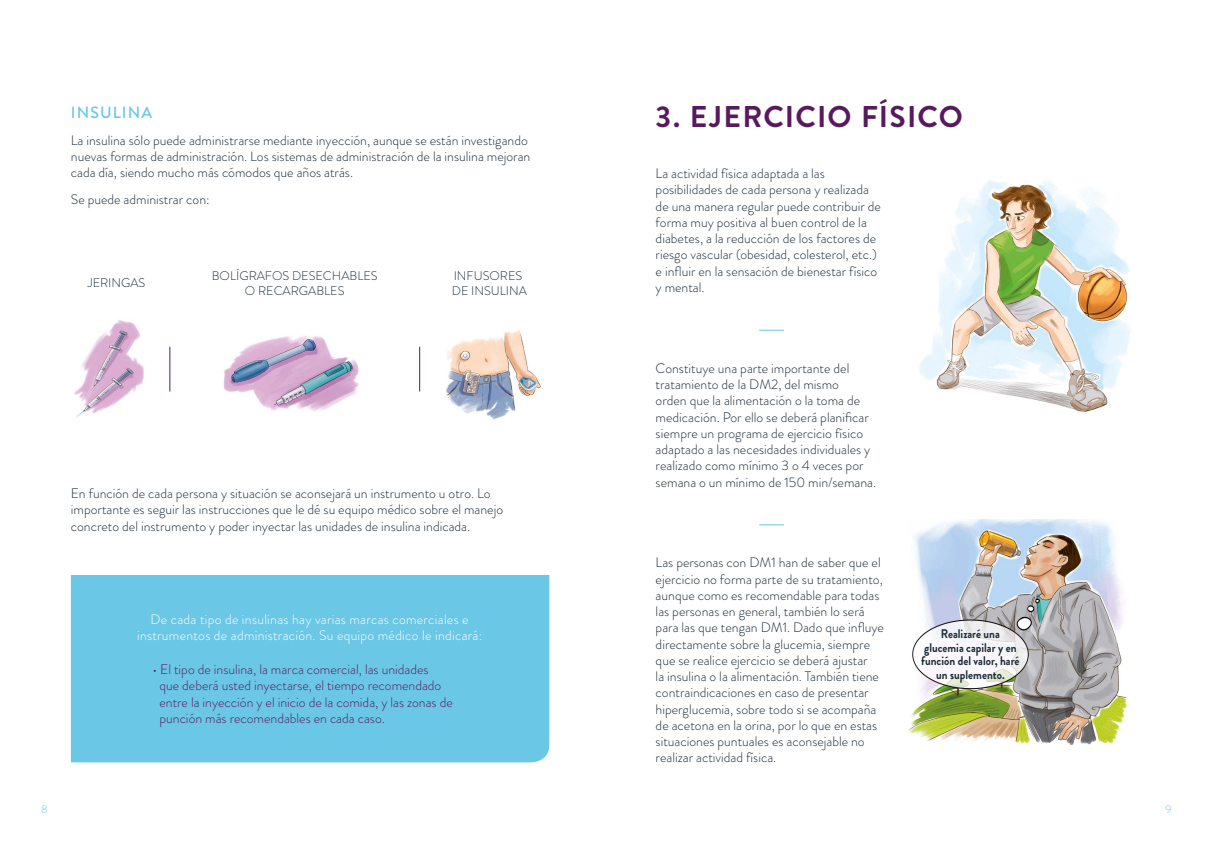
<style>
.page{position:relative;width:1205px;height:851px;background:#fff}
.page>*{position:absolute;margin:0;border:0;box-sizing:border-box;transform-origin:0 0}
.t1{font:700 30px "Brandon Grotesque";letter-spacing:.04em;color:#571a5e}
.t2{font:500 16.25px "Brandon Grotesque";letter-spacing:.06em;color:#6bc7e6}
.t3{font:300 13.75px/16.2px "Brandon Grotesque";color:#1d2c37}
.t4{font:300 13.75px/16.2px "Brandon Grotesque";color:#571a5e}
.t5{font:300 13.75px/16.2px "Brandon Grotesque";letter-spacing:.02em;color:#fff;text-align:center}
.t6{font:700 12.5px/13.8px "Brandon Grotesque";color:#1d2c37;text-align:center;scale:.9 1}
.t7{font:300 12.5px/15px "Brandon Grotesque";color:#1d2c37;text-align:center}
.t8{font:300 11.25px "Brandon Grotesque";color:#6bc7e6}
</style>
<div class="page">
<img style="left:446px;top:329px;width:95px;height:91px">
<hr style="left:170px;top:346px;width:1px;height:45px;background:#571a5e">
<hr style="left:419px;top:346px;width:1px;height:45px;background:#571a5e">
<img style="left:74px;top:320px;width:70px;height:97px">
<img style="left:223px;top:336px;width:136px;height:75px">
<div style="left:71px;top:575px;width:478px;height:187px;background:#6bc7e6"></div>
<img style="left:919px;top:181px;width:211px;height:232px">
<img style="left:909px;top:519px;width:218px;height:226px">
<svg style="left:759px;top:330px;width:25px;height:1px"></svg>
<svg style="left:759px;top:524px;width:25px;height:1px"></svg>
<p class="t2" style="left:71px;top:101px;width:83px">INSULINA</p>
<p class="t3" style="left:71px;top:132px;width:461px">La insulina sólo puede administrarse mediante inyección, aunque se están investigando nuevas formas de administración. Los sistemas de administración de la insulina mejoran cada día, siendo mucho más cómodos que años atrás.</p>
<p class="t3" style="left:71px;top:191px;width:140px">Se puede administrar con:</p>
<p class="t7" style="left:88px;top:275px;width:59px">JERINGAS</p>
<p class="t7" style="left:212px;top:268px;width:167px">BOLÍGRAFOS DESECHABLES<br>O RECARGABLES</p>
<p class="t7" style="left:452px;top:268px;width:77px;text-align:left">INFUSORES<br>DE INSULINA</p>
<p class="t3" style="left:71px;top:485px;width:434px">En función de cada persona y situación se aconsejará un instrumento u otro. Lo importante es seguir las instrucciones que le dé su equipo médico sobre el manejo concreto del instrumento y poder inyectar las unidades de insulina indicada.</p>
<p class="t5" style="left:137px;top:611px;width:347px">De cada tipo de insulinas hay varias marcas comerciales e instrumentos de administración. Su equipo médico le indicará:</p>
<p class="t4" style="left:159px;top:661px;width:295px;text-indent:-7px">• El tipo de insulina, la marca comercial, las unidades<br>que deberá usted inyectarse, el tiempo recomendado entre la inyección y el inicio de la comida, y las zonas de punción más recomendables en cada caso.</p>
<h1 class="t1" style="left:656px;top:96px;width:308px">3. EJERCICIO FÍSICO</h1>
<p class="t3" style="left:656px;top:165px;width:227px">La actividad física adaptada a las posibilidades de cada persona y realizada de una manera regular puede contribuir de forma muy positiva al buen control de la diabetes, a la reducción de los factores de riesgo vascular (obesidad, colesterol, etc.) e influir en la sensación de bienestar físico y mental.</p>
<p class="t3" style="left:656px;top:360px;width:222px">Constituye una parte importante del tratamiento de la DM2, del mismo<br>orden que la alimentación o la toma de medicación. Por ello se deberá planificar siempre un programa de ejercicio físico adaptado a las necesidades individuales y realizado como mínimo 3 o 4 veces por semana o un mínimo de 150 min/semana.</p>
<p class="t3" style="left:656px;top:554px;width:230px">Las personas con DM1 han de saber que el ejercicio no forma parte de su tratamiento, aunque como es recomendable para todas las personas en general, también lo será para las que tengan DM1. Dado que influye directamente sobre la glucemia, siempre que se realice ejercicio se deberá ajustar<br>la insulina o la alimentación. También tiene contraindicaciones en caso de presentar hiperglucemia, sobre todo si se acompaña de acetona en la orina, por lo que en estas situaciones puntuales es aconsejable no realizar actividad física.</p>
<p class="t6" style="left:921px;top:626px;width:111px">Realizaré una glucemia capilar y en función del valor, haré un suplemento.</p>
<p class="t8" style="left:41px;top:801px;width:8px">8</p>
<p class="t8" style="left:1165px;top:801px;width:8px">9</p>
</div>
